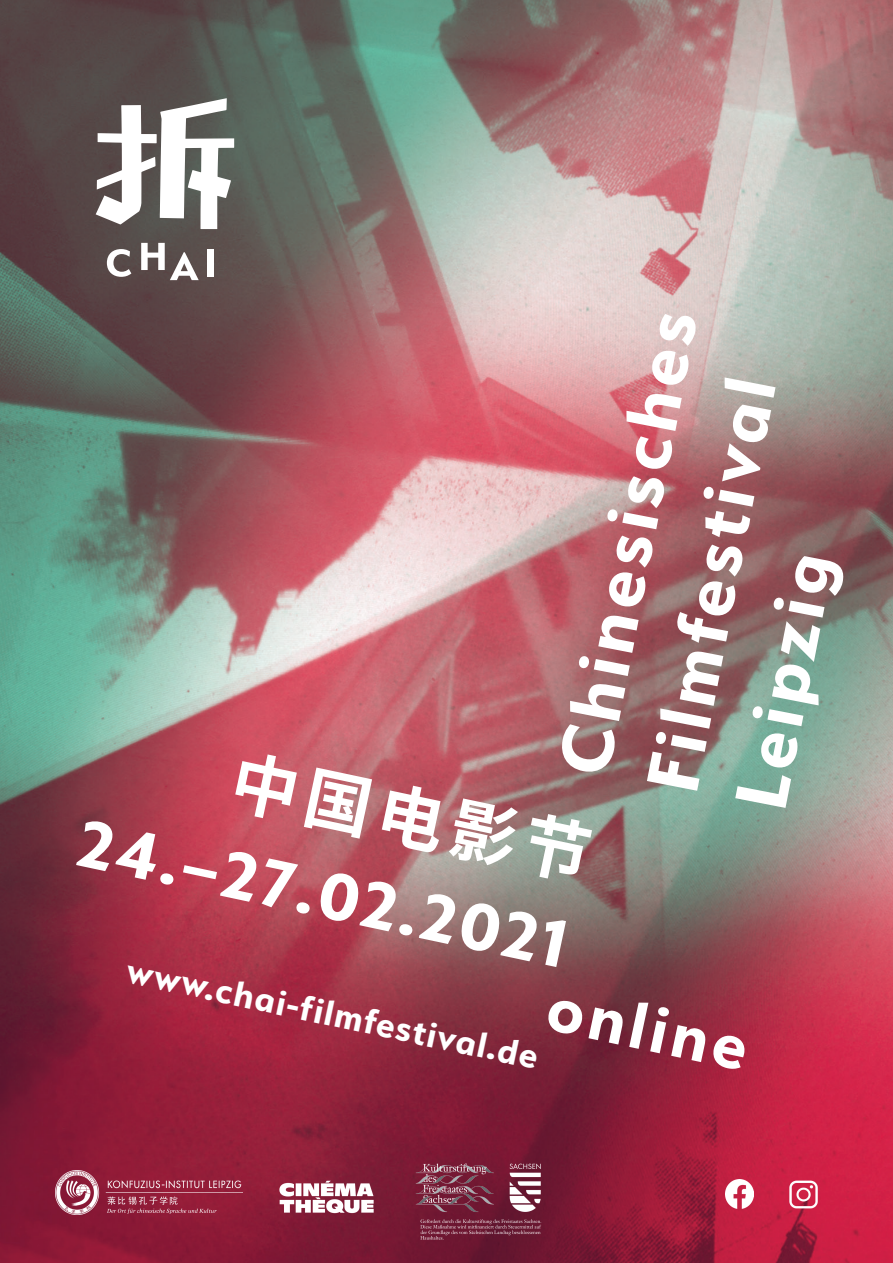
<style>
.page{position:relative;width:893px;height:1263px;background:#fff}
.page>*{position:absolute;margin:0;border:0;box-sizing:border-box;transform-origin:0 0}
.t1{font:700 82.5px/90px "Serenity";color:#fff}
.t2{font:700 75px "Serenity";color:#fff}
.t3{font:700 67.72px "Source Han Sans CN";color:#fff}
.t4{font:700 40.5px "Serenity";color:#fff}
</style>
<div class="page">
<img style="left:0;top:0;width:893px;height:1263px">
<svg style="left:107px;top:249px;width:24px;height:28px"></svg>
<svg style="left:141px;top:243px;width:58px;height:37px"></svg>
<div style="left:208px;top:249px;width:6px;height:27px;background:#fff"></div>
<svg style="left:96px;top:98px;width:138px;height:131px"></svg>
<img style="left:277px;top:1178px;width:99px;height:40px">
<img style="left:416px;top:1164px;width:125px;height:76px">
<img style="left:55px;top:1171px;width:188px;height:44px">
<img style="left:725px;top:1179px;width:29px;height:29px">
<img style="left:786px;top:1175px;width:34px;height:37px">
<p class="t1" style="left:537px;top:765px;width:473px;rotate:-79deg">Chinesisches<br>Filmfestival<br>Leipzig</p>
<p class="t2" style="left:88px;top:801px;width:499px;rotate:12deg">24.–27.02.2021</p>
<p class="t4" style="left:132px;top:947px;width:422px;rotate:12deg">www.chai-filmfestival.de</p>
<p class="t3" style="left:240px;top:743px;width:367px;rotate:12deg">中国电影节</p>
<p class="t2" style="left:557px;top:965px;width:206px;rotate:12deg">online</p>
</div>
